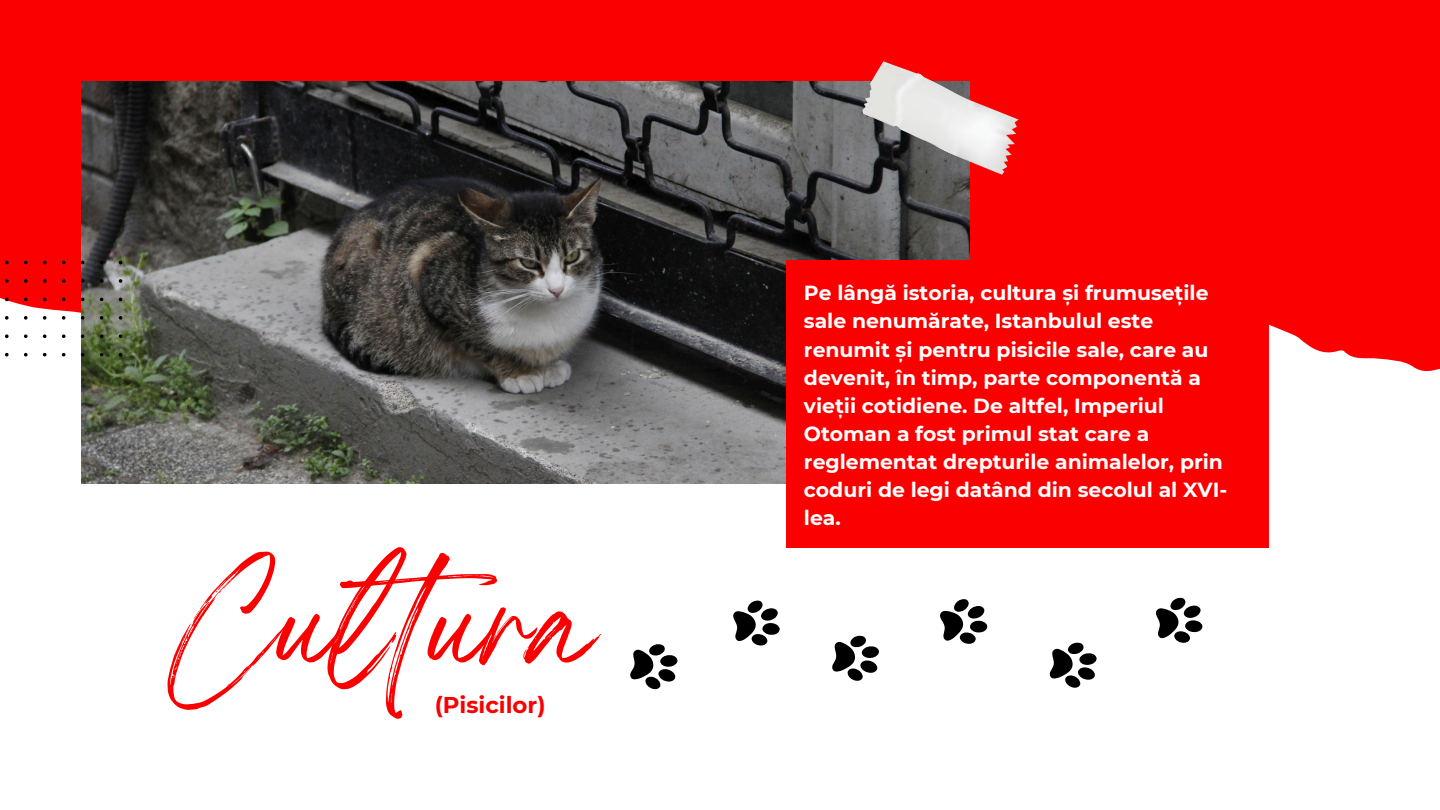
<style>
.page{position:relative;width:1440px;height:810px;background:#fff}
.page>*{position:absolute;margin:0;border:0;box-sizing:border-box;transform-origin:0 0}
.t1{font:111.9px "Breathing";color:#fa0000}
.t2{font:700 22.8px "Montserrat";color:#fa0000}
.t3{font:700 20.3px/28.1px "Montserrat";color:#fff}
</style>
<div class="page">
<div style="left:0;top:0;width:1440px;height:372px;background:#fa0000"></div>
<img style="left:81px;top:81px;width:889px;height:403px">
<div style="left:787px;top:261px;width:482px;height:287px;background:#fa0000"></div>
<svg style="left:0;top:261px;width:122px;height:95px"></svg>
<svg style="left:1049px;top:642px;width:48px;height:46px"></svg>
<svg style="left:733px;top:600px;width:47px;height:46px"></svg>
<svg style="left:630px;top:644px;width:48px;height:46px"></svg>
<svg style="left:940px;top:599px;width:48px;height:45px"></svg>
<svg style="left:832px;top:635px;width:47px;height:46px"></svg>
<svg style="left:1156px;top:597px;width:47px;height:46px"></svg>
<img style="left:862px;top:61px;width:157px;height:114px">
<p class="t1" style="left:169px;top:591px;width:424px">Cultu a</p>
<p class="t1" style="left:486px;top:591px;width:51px">r</p>
<p class="t2" style="left:435px;top:691px;width:112px">(Pisicilor)</p>
<p class="t3" style="left:804px;top:279px;width:425px">Pe lângă istoria, cultura și frumusețile sale nenumărate, Istanbulul este renumit și pentru pisicile sale, care au devenit, în timp, parte componentă a vieții cotidiene. De altfel, Imperiul Otoman a fost primul stat care a reglementat drepturile animalelor, prin coduri de legi datând din secolul al XVI&shy;lea.</p>
</div>
